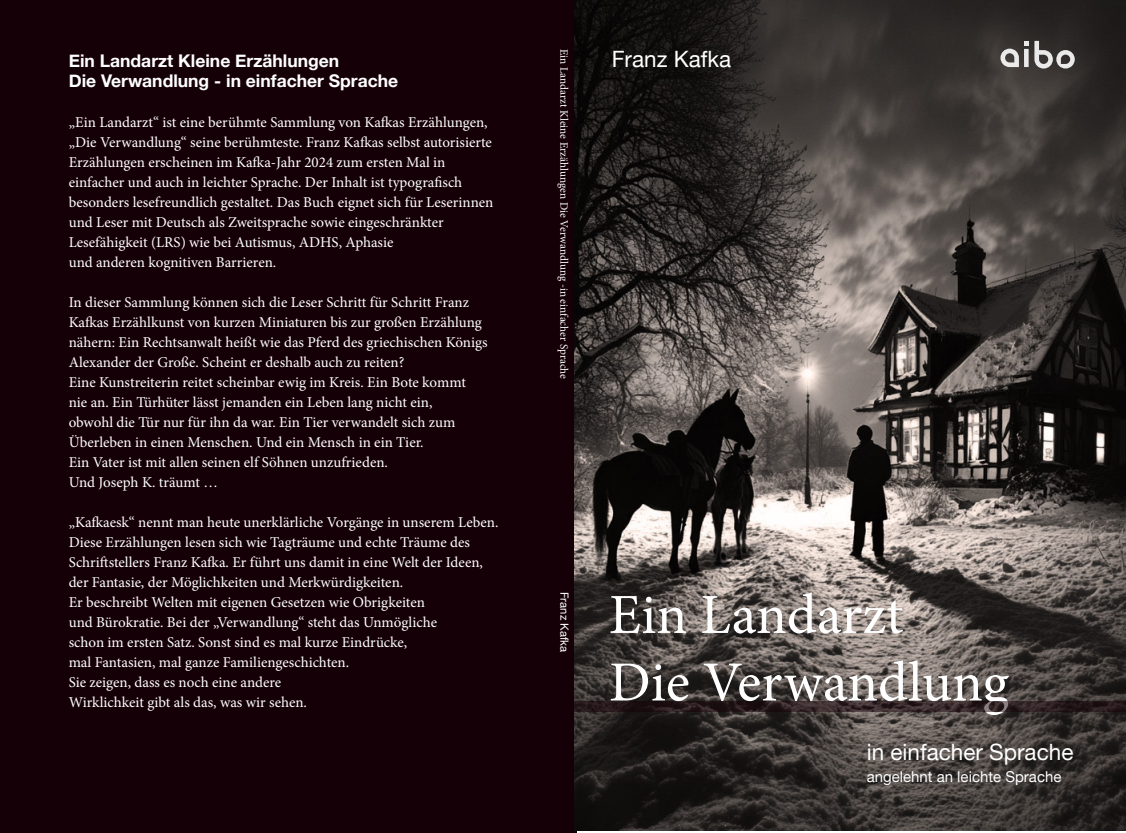
<style>
.page{position:relative;width:1126px;height:833px;background:#fff}
.page>*{position:absolute;margin:0;border:0;box-sizing:border-box;transform-origin:0 0}
.t1{font:56.75px "Minion Pro";color:#fff}
.t2{font:22.5px "Helvetica Neue";color:#fff}
.t3{font:700 17.5px "Helvetica Neue";color:#fff}
.t4{font:15px/20px "Minion Pro";color:#fff}
.t5{font:15px "Helvetica Neue";color:#fff}
.t6{font:11.25px "Minion Pro";color:#fff}
.t7{font:11.25px "Helvetica Neue";color:#fff}
</style>
<div class="page">
<div style="left:0;top:0;width:576px;height:833px;background:#160007"></div>
<img style="left:575px;top:0;width:550px;height:830px">
<svg style="left:1000px;top:41px;width:75px;height:28px;background:#787573"></svg>
<svg style="left:574px;top:701px;width:552px;height:10px;background:#2d1f21"></svg>
<p class="t3" style="left:69px;top:47px;width:272px">Ein Landarzt Kleine Erzählungen</p>
<p class="t3" style="left:69px;top:67px;width:331px">Die Verwandlung - in einfacher Sprache</p>
<p class="t4" style="left:69px;top:112px;width:426px">„Ein Landarzt“ ist eine berühmte Sammlung von Kafkas Erzählungen, „Die Verwandlung“ seine berühmteste. Franz Kafkas selbst autorisierte Erzählungen erscheinen im Kafka-Jahr 2024 zum ersten Mal in einfacher und auch in leichter Sprache. Der Inhalt ist typografisch besonders lesefreundlich gestaltet. Das Buch eignet sich für Leserinnen und Leser mit Deutsch als Zweitsprache sowie eingeschränkter Lesefähigkeit (LRS) wie bei Autismus, ADHS, Aphasie<br>und anderen kognitiven Barrieren.</p>
<p class="t4" style="left:69px;top:292px;width:420px">In dieser Sammlung können sich die Leser Schritt für Schritt Franz Kafkas Erzählkunst von kurzen Miniaturen bis zur großen Erzählung nähern: Ein Rechtsanwalt heißt wie das Pferd des griechischen Königs Alexander der Große. Scheint er deshalb auch zu reiten?<br>Eine Kunstreiterin reitet scheinbar ewig im Kreis. Ein Bote kommt nie an. Ein Türhüter lässt jemanden ein Leben lang nicht ein,</p>
<p class="t4" style="left:69px;top:412px;width:388px">obwohl die Tür nur für ihn da war. Ein Tier verwandelt sich zum Überleben in einen Menschen. Und ein Mensch in ein Tier.<br>Ein Vater ist mit allen seinen elf Söhnen unzufrieden.<br>Und Joseph K. träumt …</p>
<p class="t4" style="left:69px;top:512px;width:431px">„Kafkaesk“ nennt man heute unerklärliche Vorgänge in unserem Leben.<br>Diese Erzählungen lesen sich wie Tagträume und echte Träume des Schriftstellers Franz Kafka. Er führt uns damit in eine Welt der Ideen, der Fantasie, der Möglichkeiten und Merkwürdigkeiten.<br>Er beschreibt Welten mit eigenen Gesetzen wie Obrigkeiten<br>und Bürokratie. Bei der „Verwandlung“ steht das Unmögliche<br>schon im ersten Satz. Sonst sind es mal kurze Eindrücke,<br>mal Fantasien, mal ganze Familiengeschichten.<br>Sie zeigen, dass es noch eine andere<br>Wirklichkeit gibt als das, was wir sehen.</p>
<p class="t6" style="left:572px;top:49px;width:332px;rotate:90deg">Ein Landarzt Kleine Erzählungen Die Verwandlung -in einfacher Sprache</p>
<p class="t2" style="left:612px;top:43px;width:121px">Franz Kafka</p>
<p class="t7" style="left:573px;top:592px;width:61px;rotate:90deg">Franz Kafka</p>
<p class="t1" style="left:609px;top:577px;width:296px">Ein Landarzt</p>
<p class="t1" style="left:609px;top:644px;width:402px">Die Verwandlung</p>
<p class="t2" style="left:867px;top:735px;width:208px">in einfacher Sprache</p>
<p class="t5" style="left:867px;top:766px;width:196px">angelehnt an leichte Sprache</p>
</div>
